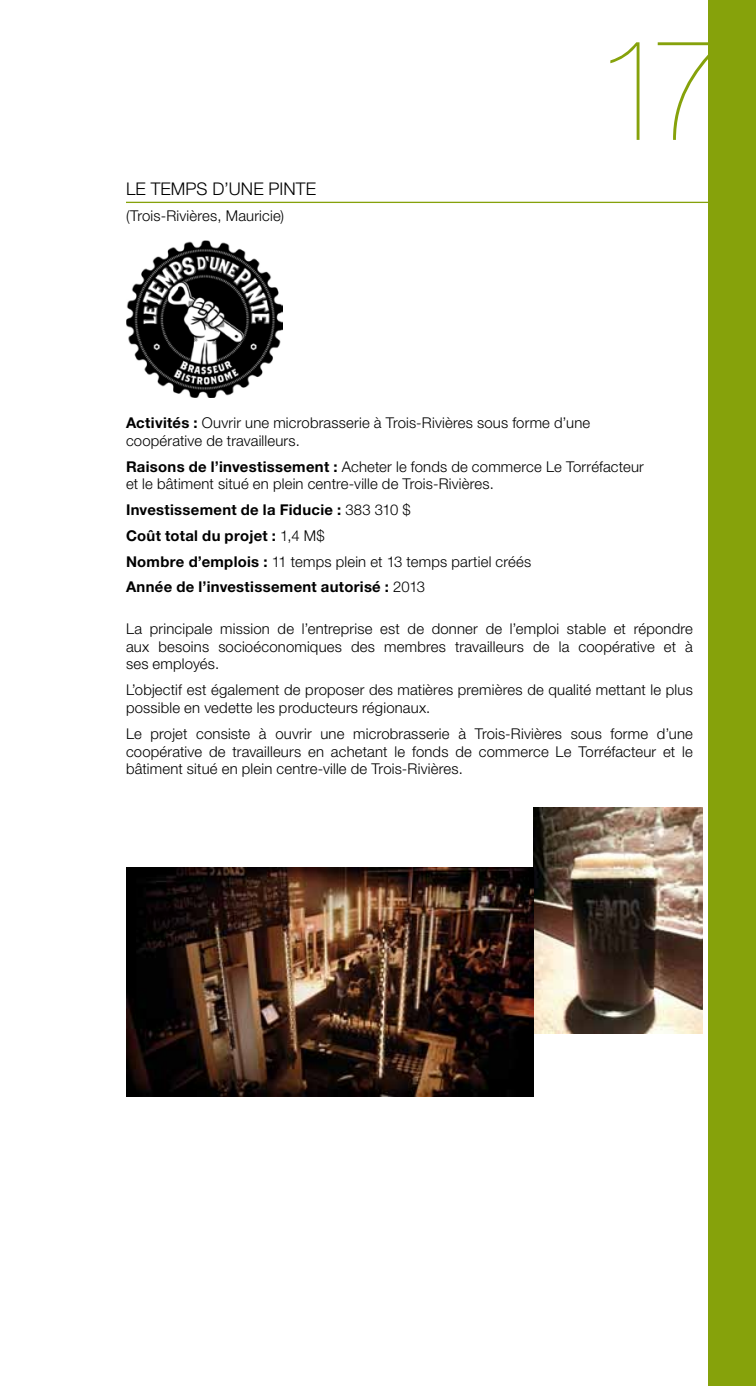
<style>
.page{position:relative;width:756px;height:1386px;background:#fff}
.page>*{position:absolute;margin:0;border:0;box-sizing:border-box;transform-origin:0 0}
.t1{font:200 143.5px "Helvetica Neue LT Pro";color:#86a20b}
.t2{font:300 17.5px "Helvetica Neue LT Pro";letter-spacing:.005em;color:#000}
.t3{font:300 14.88px/17.8px "Helvetica Neue LT Pro";letter-spacing:.015em;color:#000}
.t4{font:700 14.88px/25.7px "Helvetica Neue LT Pro";letter-spacing:.02em;color:#000}
.s1{font-weight:700}
.s2{font-weight:300}
</style>
<div class="page">
<div style="left:709px;top:0;width:47px;height:1386px;background:#86a20b"></div>
<hr style="left:126px;top:202px;width:583px;height:1px;background:#86a20b">
<img style="left:126px;top:240px;width:157px;height:157px">
<img style="left:533px;top:808px;width:169px;height:225px">
<img style="left:126px;top:867px;width:407px;height:229px">
<p class="t2" style="left:126px;top:178px;width:192px">LE TEMPS D’UNE PINTE</p>
<p class="t3" style="left:126px;top:207px;width:160px">(Trois-Rivières, Mauricie)</p>
<h1 class="t1" style="left:594px;top:6px;width:136px">17</h1>
<p class="t3" style="left:126px;top:413px;width:466px"><span class="s1">Activités :</span> Ouvrir une microbrasserie à Trois-Rivières sous forme d’une coopérative de travailleurs.</p>
<p class="t3" style="left:126px;top:457px;width:519px"><span class="s1">Raisons de l’investissement :</span> Acheter le fonds de commerce Le Torréfacteur et le bâtiment situé en plein centre-ville de Trois-Rivières.</p>
<p class="t4" style="left:126px;top:497px;width:407px">Investissement de la Fiducie : <span class="s2">383 310 $<br></span>Coût total du projet : <span class="s2">1,4 M$<br></span>Nombre d’emplois : <span class="s2">11 temps plein et 13 temps partiel créés </span>Année de l’investissement autorisé : <span class="s2">2013</span></p>
<p class="t3" style="left:126px;top:619px;width:569px;text-align:justify">La principale mission de l’entreprise est de donner de l’emploi stable et répondre aux besoins socioéconomiques des membres travailleurs de la coopérative et à ses employés.</p>
<p class="t3" style="left:126px;top:681px;width:568px">L’objectif est également de proposer des matières premières de qualité mettant le plus possible en vedette les producteurs régionaux.</p>
<p class="t3" style="left:126px;top:724px;width:569px;text-align:justify">Le projet consiste à ouvrir une microbrasserie à Trois-Rivières sous forme d’une coopérative de travailleurs en achetant le fonds de commerce Le Torréfacteur et le bâtiment situé en plein centre-ville de Trois-Rivières.</p>
</div>
